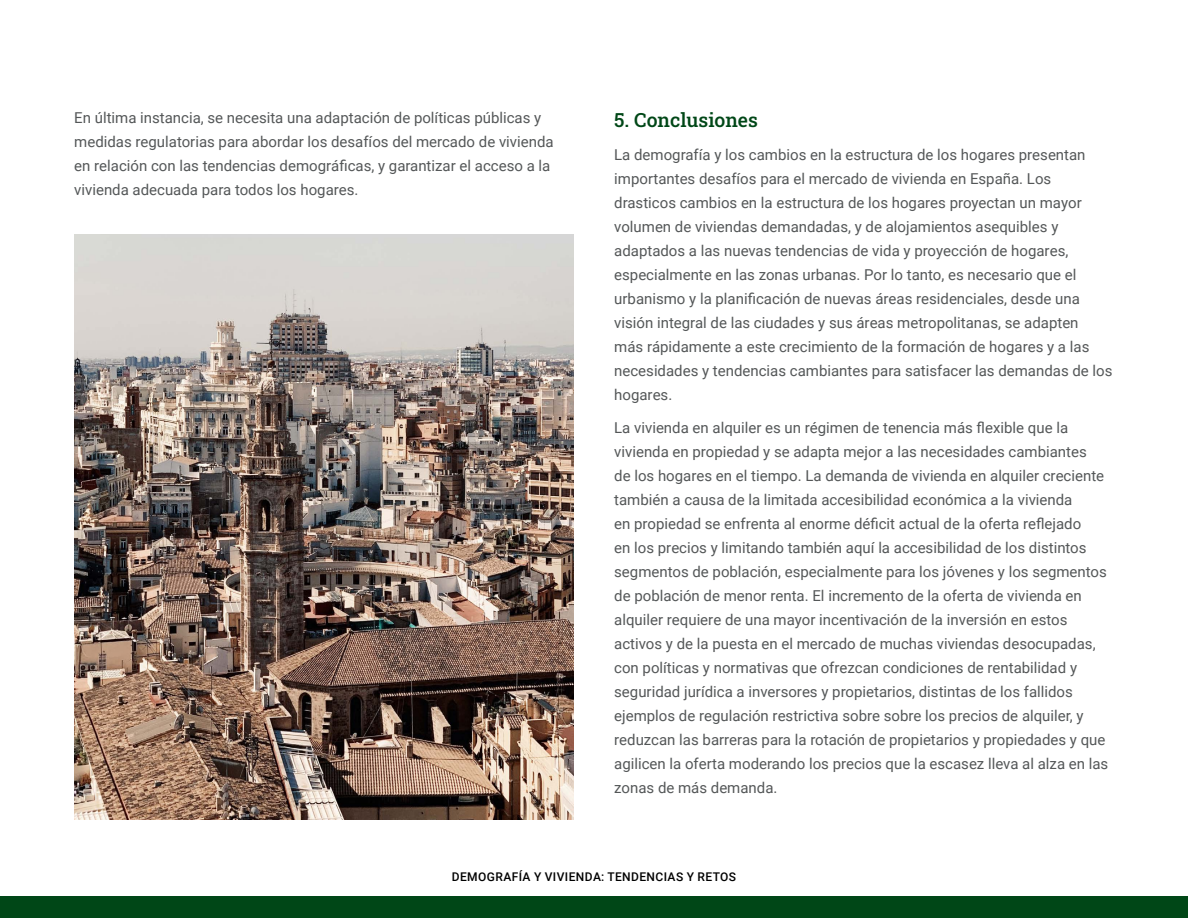
<style>
.page{position:relative;width:1188px;height:918px;background:#fff}
.page>*{position:absolute;margin:0;border:0;box-sizing:border-box;transform-origin:0 0}
.t1{font:19.5px "Roboto Slab";color:#004717}
.t2{font:15px/24px "Roboto";color:#545758}
.t3{font:500 12px "Roboto";letter-spacing:.035em;color:#000}
</style>
<div class="page">
<div style="left:0;top:896px;width:1188px;height:22px;background:#004717"></div>
<img style="left:74px;top:234px;width:500px;height:586px">
<p class="t2" style="left:74px;top:105px;width:481px">En última instancia, se necesita una adaptación de políticas públicas y medidas regulatorias para abordar los desafíos del mercado de vivienda en relación con las tendencias demográficas, y garantizar el acceso a la vivienda adecuada para todos los hogares.</p>
<h1 class="t1" style="left:614px;top:107px;width:145px">5. Conclusiones</h1>
<p class="t2" style="left:614px;top:142px;width:500px">La demografía y los cambios en la estructura de los hogares presentan importantes desafíos para el mercado de vivienda en España. Los drasticos cambios en la estructura de los hogares proyectan un mayor volumen de viviendas demandadas, y de alojamientos asequibles y adaptados a las nuevas tendencias de vida y proyección de hogares, especialmente en las zonas urbanas. Por lo tanto, es necesario que el urbanismo y la planificación de nuevas áreas residenciales, desde una visión integral de las ciudades y sus áreas metropolitanas, se adapten<br>más rápidamente a este crecimiento de la formación de hogares y a las necesidades y tendencias cambiantes para satisfacer las demandas de los hogares.</p>
<p class="t2" style="left:614px;top:415px;width:496px">La vivienda en alquiler es un régimen de tenencia más flexible que la vivienda en propiedad y se adapta mejor a las necesidades cambiantes<br>de los hogares en el tiempo. La demanda de vivienda en alquiler creciente también a causa de la limitada accesibilidad económica a la vivienda<br>en propiedad se enfrenta al enorme déficit actual de la oferta reflejado<br>en los precios y limitando también aquí la accesibilidad de los distintos segmentos de población, especialmente para los jóvenes y los segmentos de población de menor renta. El incremento de la oferta de vivienda en alquiler requiere de una mayor incentivación de la inversión en estos activos y de la puesta en el mercado de muchas viviendas desocupadas, con políticas y normativas que ofrezcan condiciones de rentabilidad y seguridad jurídica a inversores y propietarios, distintas de los fallidos ejemplos de regulación restrictiva sobre sobre los precios de alquiler, y reduzcan las barreras para la rotación de propietarios y propiedades y que agilicen la oferta moderando los precios que la escasez lleva al alza en las zonas de más demanda.</p>
<p class="t3" style="left:452px;top:868px;width:286px">DEMOGRAFÍA Y VIVIENDA: TENDENCIAS Y RETOS</p>
</div>
